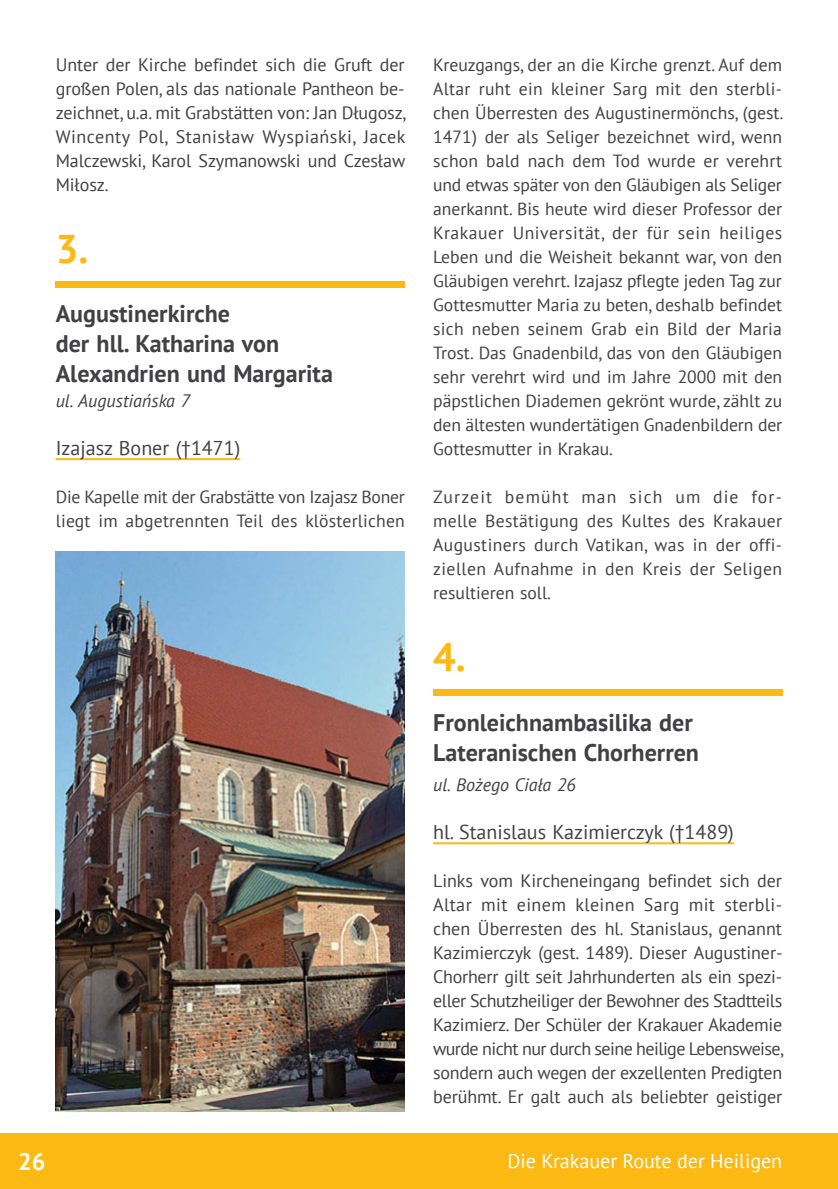
<style>
.page{position:relative;width:838px;height:1189px;background:#fff}
.page>*{position:absolute;margin:0;border:0;box-sizing:border-box;transform-origin:0 0}
.PUNKT_GŁÓWNY{font:700 40px "PT Sans";color:#fdb913}
.PUNKT_GŁÓWNY-2{font:700 24px/30px "PT Sans";color:#414042}
.t1{font:700 24px "PT Sans";color:#fff}
.t2{font:20px "PT Sans";color:#414042}
.t3{font:20px "PT Sans";color:#fff}
.t4{font:18px/24px "PT Sans";letter-spacing:-.005em;color:#414042;text-align:justify}
.PUNKT_GŁÓWNY-3{font:italic 18px "PT Sans";color:#414042}
.t5{font:17.6px/24px "PT Sans";color:#414042;text-align:justify}
</style>
<div class="page">
<div style="left:0;top:1133px;width:837px;height:56px;background:#fdb913"></div>
<div style="left:56px;top:281px;width:348px;height:6px;background:#fdb913"></div>
<img style="left:56px;top:551px;width:348px;height:561px">
<hr style="left:56px;top:458px;width:184px;height:2px;background:#fdb913">
<hr style="left:433px;top:842px;width:300px;height:2px;background:#fdb913">
<div style="left:433px;top:689px;width:348px;height:6px;background:#fdb913"></div>
<p class="t4" style="left:56px;top:52px;width:351px">Unter der Kirche befindet sich die Gruft der großen Polen, als das nationale Pantheon be&shy;zeichnet, u.a. mit Grabstätten von: Jan Długosz, Wincenty Pol, Stanisław Wyspiański, Jacek Malczewski, Karol Szymanowski und Czesław Miłosz.</p>
<p class="PUNKT_GŁÓWNY" style="left:56px;top:222px;width:34px">3.</p>
<p class="PUNKT_GŁÓWNY-2" style="left:56px;top:298px;width:278px">Augustinerkirche<br>der hll. Katharina von<br>Alexandrien und Margarita</p>
<p class="PUNKT_GŁÓWNY-3" style="left:56px;top:389px;width:136px">ul. Augustiańska 7</p>
<p class="t2" style="left:56px;top:435px;width:186px">Izajasz Boner (†1471)</p>
<p class="t5" style="left:56px;top:484px;width:350px">Die Kapelle mit der Grabstätte von Izajasz Boner liegt im abgetrennten Teil des klösterlichen</p>
<h2 class="t1" style="left:18px;top:1145px;width:29px">26</h2>
<p class="t5" style="left:433px;top:52px;width:352px">Kreuzgangs, der an die Kirche grenzt. Auf dem Altar ruht ein kleiner Sarg mit den sterbli&shy;chen Überresten des Augustinermönchs, (gest.<br>1471) der als Seliger bezeichnet wird, wenn schon bald nach dem Tod wurde er verehrt und etwas später von den Gläubigen als Seliger anerkannt. Bis heute wird dieser Professor der Krakauer Universität, der für sein heiliges Leben und die Weisheit bekannt war, von den Gläubigen verehrt. Izajasz pflegte jeden Tag zur Gottesmutter Maria zu beten, deshalb befindet sich neben seinem Grab ein Bild der Maria Trost. Das Gnadenbild, das von den Gläubigen sehr verehrt wird und im Jahre 2000 mit den päpstlichen Diademen gekrönt wurde, zählt zu den ältesten wundertätigen Gnadenbildern der Gottesmutter in Krakau.</p>
<p class="t5" style="left:433px;top:485px;width:350px">Zurzeit bemüht man sich um die for&shy;melle Bestätigung des Kultes des Krakauer Augustiners durch Vatikan, was in der offi&shy;ziellen Aufnahme in den Kreis der Seligen resultieren soll.</p>
<p class="PUNKT_GŁÓWNY" style="left:433px;top:630px;width:34px">4.</p>
<p class="PUNKT_GŁÓWNY-2" style="left:433px;top:706px;width:267px">Fronleichnambasilika der<br>Lateranischen Chorherren</p>
<p class="PUNKT_GŁÓWNY-3" style="left:433px;top:773px;width:144px">ul. Bożego Ciała 26</p>
<p class="t2" style="left:433px;top:819px;width:302px">hl. Stanislaus Kazimierczyk (†1489)</p>
<p class="t4" style="left:433px;top:868px;width:352px">Links vom Kircheneingang befindet sich der Altar mit einem kleinen Sarg mit sterbli&shy;chen Überresten des hl. Stanislaus, genannt Kazimierczyk (gest. 1489). Dieser Augustiner-Chorherr gilt seit Jahrhunderten als ein spezi&shy;eller Schutzheiliger der Bewohner des Stadtteils Kazimierz. Der Schüler der Krakauer Akademie wurde nicht nur durch seine heilige Lebensweise, sondern auch wegen der exzellenten Predigten berühmt. Er galt auch als beliebter geistiger</p>
<p class="t3" style="left:507px;top:1148px;width:276px">Die Krakauer Route der Heiligen</p>
</div>
